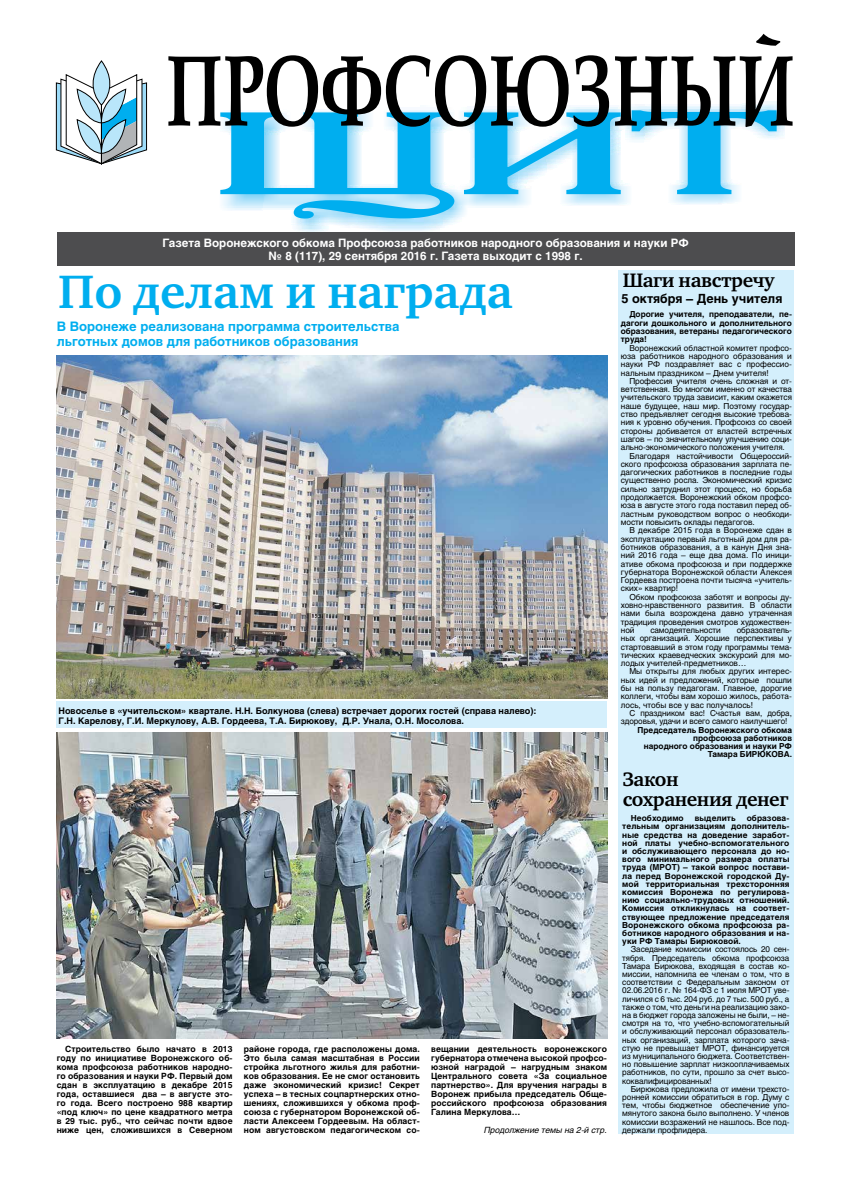
<style>
.page{position:relative;width:851px;height:1191px;background:#fff}
.page>*{position:absolute;margin:0;border:0;box-sizing:border-box;transform-origin:0 0}
.t1{font:700 48.1px "Charter C";color:#00aeef}
.t2{font:700 20px/20.6px "Charter C";letter-spacing:-.02em;color:#000}
.t3{font:700 13px/15px "Helios C";color:#00aeef}
.t4{font:700 12.6px "Helios C";color:#000}
.t5{font:700 11.5px/13px "Helios C";color:#fff;text-align:center}
.t6{font:700 9px/10px "Helios C";color:#000}
.t7{font:700 8.5px/9px "Helios C";letter-spacing:.01em;color:#000;text-align:justify}
.t8{font:italic 8.5px "Helios C";color:#000}
.t9{font:8.2px/8.2px "Helios C";letter-spacing:-.01em;color:#000;text-align:justify}
.t10{font:700 8.2px/8.2px "Helios C";color:#000;text-align:justify}
</style>
<div class="page">
<img style="left:291px;top:218px;width:171px;height:1px">
<svg style="left:168px;top:34px;width:624px;height:184px"></svg>
<svg style="left:56px;top:60px;width:91px;height:105px"></svg>
<div style="left:57px;top:232px;width:737px;height:33px;background:#4d4d4f"></div>
<div style="left:618px;top:270px;width:176px;height:864px;background:#d4effc"></div>
<div style="left:57px;top:701px;width:550px;height:27px;background:#d4effc"></div>
<img style="left:57px;top:355px;width:550px;height:343px">
<img style="left:57px;top:732px;width:550px;height:306px">
<h3 class="t5" style="left:162px;top:236px;width:527px">Газета Воронежского обкома Профсоюза работников народного образования и науки РФ № 8 (117), 29 сентября 2016 г. Газета выходит с 1998 г.</h3>
<h1 class="t1" style="left:58px;top:265px;width:456px">По делам и награда</h1>
<h3 class="t3" style="left:57px;top:318px;width:344px">В Воронеже реализована программа строительства льготных домов для работников образования</h3>
<h2 class="t2" style="left:622px;top:270px;width:153px">Шаги навстречу</h2>
<h3 class="t4" style="left:621px;top:291px;width:162px">5 октября – День учителя</h3>
<p class="t10" style="left:620px;top:310px;width:173px;text-indent:9px">Дорогие учителя, преподаватели, пе&shy;дагоги дошкольного и дополнительного образования, ветераны педагогического труда!</p>
<p class="t9" style="left:620px;top:343px;width:173px;text-indent:9px">Воронежский областной комитет профсо&shy;юза работников народного образования и науки РФ поздравляет вас с профессио&shy;нальным праздником – Днем учителя!</p>
<p class="t9" style="left:629px;top:377px;width:164px">Профессия учителя очень сложная и от-</p>
<p class="t9" style="left:620px;top:385px;width:173px">ветственная. Во многом именно от качества</p>
<p class="t9" style="left:620px;top:393px;width:173px">учительского труда зависит, каким окажется</p>
<p class="t9" style="left:620px;top:402px;width:173px">наше будущее, наш мир. Поэтому государ-</p>
<p class="t9" style="left:620px;top:410px;width:173px">ство предъявляет сегодня высокие требова-</p>
<p class="t9" style="left:620px;top:418px;width:173px">ния к уровню обучения. Профсоюз со своей</p>
<p class="t9" style="left:620px;top:426px;width:173px">стороны добивается от властей встречных</p>
<p class="t9" style="left:620px;top:435px;width:173px">шагов – по значительному улучшению соци-</p>
<p class="t9" style="left:620px;top:443px;width:165px">ально-экономического положения учителя.</p>
<p class="t9" style="left:629px;top:451px;width:164px">Благодаря настойчивости Общероссий-</p>
<p class="t9" style="left:620px;top:460px;width:173px">ского профсоюза образования зарплата пе-</p>
<p class="t9" style="left:620px;top:468px;width:173px">дагогических работников в последние годы</p>
<p class="t9" style="left:620px;top:476px;width:173px">существенно росла. Экономический кризис</p>
<p class="t9" style="left:620px;top:485px;width:173px">сильно затруднил этот процесс, но борьба</p>
<p class="t9" style="left:620px;top:493px;width:173px">продолжается. Воронежский обком профсо-</p>
<p class="t9" style="left:620px;top:501px;width:173px">юза в августе этого года поставил перед об-</p>
<p class="t9" style="left:620px;top:509px;width:173px">ластным руководством вопрос о необходи-</p>
<p class="t9" style="left:620px;top:518px;width:135px">мости повысить оклады педагогов.</p>
<p class="t9" style="left:629px;top:526px;width:164px">В декабре 2015 года в Воронеже сдан в</p>
<p class="t9" style="left:620px;top:534px;width:173px">эксплуатацию первый льготный дом для ра-</p>
<p class="t9" style="left:620px;top:543px;width:173px">ботников образования, а в канун Дня зна-</p>
<p class="t9" style="left:620px;top:551px;width:173px">ний 2016 года – еще два дома. По иници-</p>
<p class="t9" style="left:620px;top:559px;width:173px">ативе обкома профсоюза и при поддержке</p>
<p class="t9" style="left:620px;top:568px;width:173px">губернатора Воронежской области Алексея</p>
<p class="t9" style="left:620px;top:576px;width:173px">Гордеева построена почти тысяча «учитель-</p>
<p class="t9" style="left:620px;top:584px;width:59px">ских» квартир!</p>
<p class="t9" style="left:629px;top:592px;width:164px">Обком профсоюза заботят и вопросы ду-</p>
<p class="t9" style="left:620px;top:601px;width:173px">ховно-нравственного развития. В области</p>
<p class="t9" style="left:620px;top:609px;width:173px">нами была возрождена давно утраченная</p>
<p class="t9" style="left:620px;top:617px;width:173px">традиция проведения смотров художествен-</p>
<p class="t9" style="left:620px;top:626px;width:15px">ной</p>
<p class="t9" style="left:650px;top:626px;width:72px">самодеятельности</p>
<p class="t9" style="left:620px;top:626px;width:173px;text-indent:116px">образователь&shy;ных организаций. Хорошие перспективы у стартовавший в этом году программы тема&shy;тических краеведческих экскурсий для мо&shy;лодых учителей-предметников…</p>
<p class="t9" style="left:620px;top:667px;width:173px;text-indent:9px">Мы открыты для любых других интерес&shy;ных идей и предложений, которые пошли бы на пользу педагогам. Главное, дорогие коллеги, чтобы вам хорошо жилось, работа&shy;лось, чтобы все у вас получалось!</p>
<p class="t9" style="left:620px;top:709px;width:172px;text-indent:9px">С праздником вас! Счастья вам, добра, здоровья, удачи и всего самого наилучшего!</p>
<p class="t10" style="left:637px;top:725px;width:156px;text-align:right">Председатель Воронежского обкома профсоюза работников<br>народного образования и науки РФ<br>Тамара БИРЮКОВА.</p>
<p class="t6" style="left:58px;top:706px;width:479px">Новоселье в «учительском» квартале. Н.Н. Болкунова (слева) встречает дорогих гостей (справа налево):<br>Г.Н. Карелову, Г.И. Меркулову, А.В. Гордеева, Т.А. Бирюкову, Д.Р. Унала, О.Н. Мосолова.</p>
<p class="t7" style="left:57px;top:1044px;width:177px;text-indent:8px">Строительство было начато в 2013 году по инициативе Воронежского об&shy;кома профсоюза работников народно&shy;го образования и науки РФ. Первый дом сдан в эксплуатацию в декабре 2015 года, оставшиеся два – в августе это&shy;го года. Всего построено 988 квартир «под ключ» по цене квадратного метра в 29 тыс. руб., что сейчас почти вдвое ниже цен, сложившихся в Северном</p>
<p class="t7" style="left:244px;top:1044px;width:177px">районе города, где расположены дома.<br>Это была самая масштабная в России стройка льготного жилья для работни&shy;ков образования. Ее не смог остановить даже экономический кризис! Секрет успеха – в тесных соцпартнерских отно&shy;шениях, сложившихся у обкома проф&shy;союза с губернатором Воронежской об&shy;ласти Алексеем Гордеевым. На област&shy;ном августовском педагогическом со-</p>
<p class="t7" style="left:431px;top:1044px;width:177px">вещании деятельность воронежского губернатора отмечена высокой профсо&shy;юзной наградой – нагрудным знаком Центрального совета «За социальное партнерство». Для вручения награды в Воронеж прибыла председатель Обще&shy;российского профсоюза образования Галина Меркулова…</p>
<p class="t8" style="left:484px;top:1124px;width:124px">Продолжение темы на 2-й стр.</p>
<h2 class="t2" style="left:622px;top:769px;width:167px">Закон сохранения денег</h2>
<p class="t10" style="left:630px;top:814px;width:54px">Необходимо</p>
<p class="t10" style="left:694px;top:814px;width:43px">выделить</p>
<p class="t10" style="left:622px;top:814px;width:169px;text-indent:124px">образова&shy;тельным организациям дополнитель&shy;ные средства на доведение заработ&shy;ной платы учебно-вспомогательного и обслуживающего персонала до но&shy;вого минимального размера оплаты труда (МРОТ) – такой вопрос постави&shy;ла перед Воронежской городской Ду&shy;мой территориальная трехсторонняя комиссия Воронежа по регулирова&shy;нию социально-трудовых отношений.<br>Комиссия откликнулась на соответ&shy;ствующее предложение председателя Воронежского обкома профсоюза ра&shy;ботников народного образования и на&shy;уки РФ Тамары Бирюковой.</p>
<p class="t9" style="left:622px;top:945px;width:169px;text-indent:9px">Заседание комиссии состоялось 20 сен&shy;тября. Председатель обкома профсоюза Тамара Бирюкова, входящая в состав ко&shy;миссии, напомнила ее членам о том, что в соответствии с Федеральным законом от 02.06.2016 г. № 164-ФЗ с 1 июля МРОТ уве&shy;личился с 6 тыс. 204 руб. до 7 тыс. 500 руб., а также о том, что деньги на реализацию зако&shy;на в бюджет города заложены не были, – не&shy;смотря на то, что учебно-вспомогательный и обслуживающий персонал образователь&shy;ных организаций, зарплата которого зача&shy;стую не превышает МРОТ, финансируется из муниципального бюджета. Соответствен&shy;но повышение зарплат низкооплачиваемых работников, по сути, прошло за счет высо&shy;коквалифицированных!</p>
<p class="t9" style="left:622px;top:1084px;width:169px;text-indent:9px">Бирюкова предложила от имени трехсто&shy;ронней комиссии обратиться в гор. Думу с тем, чтобы бюджетное обеспечение упо&shy;мянутого закона было выполнено. У членов комиссии возражений не нашлось. Все под&shy;держали профлидера.</p>
</div>
